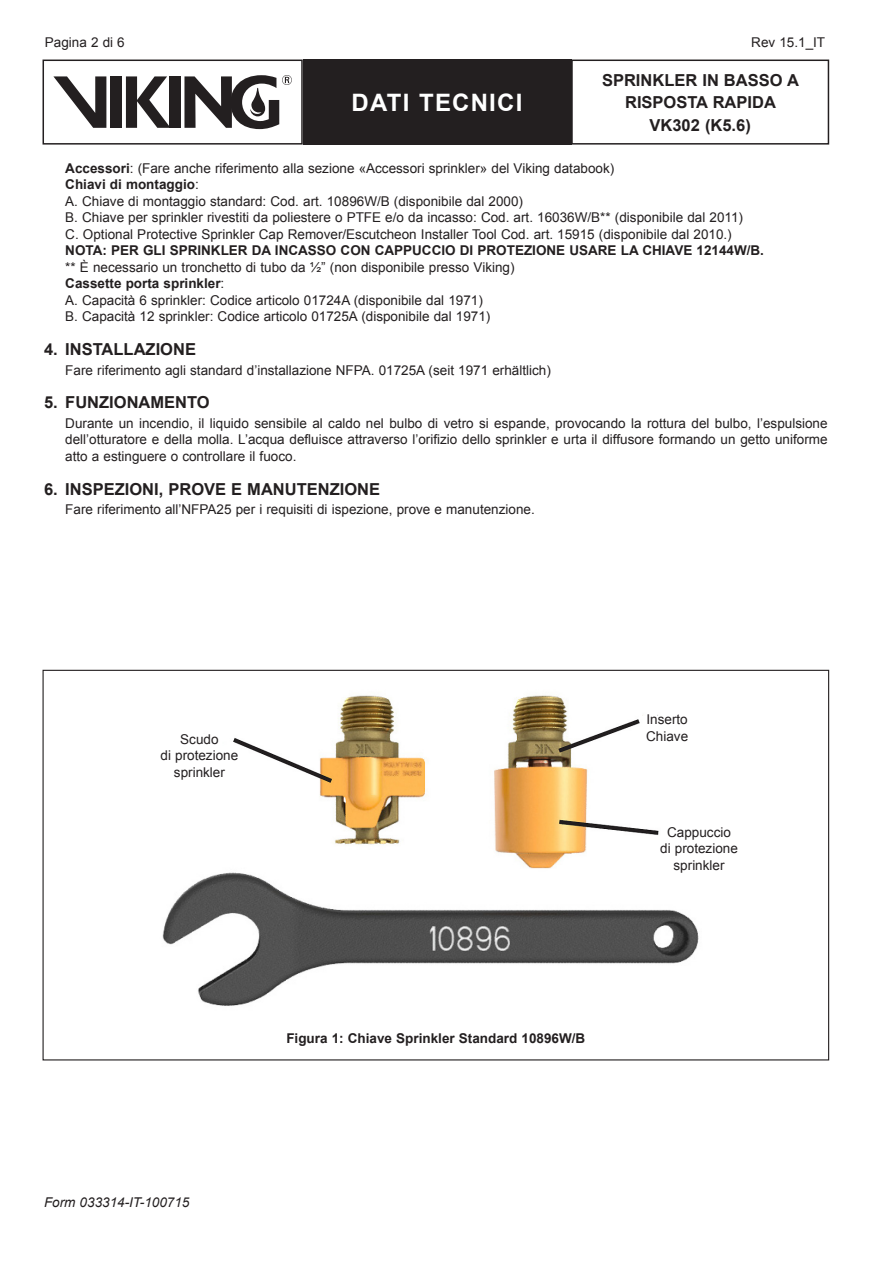
<style>
.page{position:relative;width:893px;height:1263px;background:#fff}
.page>*{position:absolute;margin:0;border:0;box-sizing:border-box;transform-origin:0 0}
.t1{font:700 24px "Arial";letter-spacing:.05em;color:#fff}
.heading_1{font:700 16.5px/22.5px "Arial";color:#231f20;text-align:center}
.body{font:13.5px/16.5px "Arial";color:#231f20;text-align:justify}
.body-2{font:700 13.5px "Arial";color:#231f20}
.t2{font:italic 13.5px "Arial";color:#231f20}
.s1{font-weight:700}
.s2{font-weight:400}
</style>
<div class="page">
<div style="left:571px;top:60px;width:258px;height:85px;border:2px solid #231f20"></div>
<div style="left:303px;top:60px;width:268px;height:85px;background:#231f20"></div>
<div style="left:169px;top:76px;width:11px;height:52px;background:#231f20"></div>
<div style="left:111px;top:76px;width:11px;height:52px;background:#231f20"></div>
<svg style="left:126px;top:76px;width:43px;height:52px"></svg>
<svg style="left:53px;top:76px;width:53px;height:52px"></svg>
<svg style="left:184px;top:75px;width:108px;height:54px"></svg>
<div style="left:43px;top:60px;width:260px;height:85px;border:2px solid #231f20"></div>
<img style="left:162px;top:695px;width:537px;height:311px">
<p class="body" style="left:45px;top:34px;width:81px">Pagina 2 di 6</p>
<p class="body" style="left:751px;top:34px;width:75px">Rev 15.1_IT</p>
<h1 class="t1" style="left:352px;top:86px;width:172px">DATI TECNICI</h1>
<p class="heading_1" style="left:602px;top:69px;width:198px">SPRINKLER IN BASSO A<br>RISPOSTA RAPIDA<br>VK302 (K5.6)</p>
<p class="body" style="left:65px;top:160px;width:550px"><span class="s1">Accessori</span>: (Fare anche riferimento alla sezione «Accessori sprinkler» del Viking databook)</p>
<p class="body-2" style="left:65px;top:176px;width:135px">Chiavi di montaggio<span class="s2">:</span></p>
<p class="body" style="left:65px;top:193px;width:459px">A. Chiave di montaggio standard: Cod. art. 10896W/B (disponibile dal 2000)</p>
<p class="body" style="left:65px;top:210px;width:679px">B. Chiave per sprinkler rivestiti da poliestere o PTFE e/o da incasso: Cod. art. 16036W/B** (disponibile dal 2011)</p>
<p class="body" style="left:65px;top:226px;width:668px">C. Optional Protective Sprinkler Cap Remover/Escutcheon Installer Tool Cod. art. 15915 (disponibile dal 2010.)</p>
<p class="body-2" style="left:65px;top:242px;width:700px">NOTA: PER GLI SPRINKLER DA INCASSO CON CAPPUCCIO DI PROTEZIONE USARE LA CHIAVE 12144W/B.</p>
<p class="body" style="left:65px;top:259px;width:451px">** È necessario un tronchetto di tubo da ½” (non disponibile presso Viking)</p>
<p class="body-2" style="left:65px;top:275px;width:161px">Cassette porta sprinkler<span class="s2">:</span></p>
<p class="body" style="left:65px;top:292px;width:419px">A. Capacità 6 sprinkler: Codice articolo 01724A (disponibile dal 1971)</p>
<p class="body" style="left:65px;top:309px;width:427px">B. Capacità 12 sprinkler: Codice articolo 01725A (disponibile dal 1971)</p>
<p class="heading_1" style="left:44px;top:339px;width:154px">4. INSTALLAZIONE</p>
<p class="body" style="left:65px;top:362px;width:487px">Fare riferimento agli standard d’installazione NFPA. 01725A (seit 1971 erhältlich)</p>
<p class="heading_1" style="left:44px;top:392px;width:167px">5. FUNZIONAMENTO</p>
<p class="body" style="left:65px;top:415px;width:764px">Durante un incendio, il liquido sensibile al caldo nel bulbo di vetro si espande, provocando la rottura del bulbo, l’espulsione dell’otturatore e della molla. L’acqua defluisce attraverso l’orifizio dello sprinkler e urta il diffusore formando un getto uniforme atto a estinguere o controllare il fuoco.</p>
<p class="heading_1" style="left:44px;top:478px;width:338px">6. INSPEZIONI, PROVE E MANUTENZIONE</p>
<p class="body" style="left:65px;top:501px;width:471px">Fare riferimento all’NFPA25 per i requisiti di ispezione, prove e manutenzione.</p>
<p class="body" style="left:180px;top:731px;width:40px">Scudo</p>
<p class="body" style="left:161px;top:748px;width:79px">di protezione</p>
<p class="body" style="left:174px;top:764px;width:53px">sprinkler</p>
<p class="body" style="left:646px;top:711px;width:44px">Inserto<br>Chiave</p>
<p class="body" style="left:667px;top:824px;width:65px">Cappuccio</p>
<p class="body" style="left:660px;top:840px;width:79px">di protezione</p>
<p class="body" style="left:674px;top:857px;width:53px">sprinkler</p>
<p class="t2" style="left:44px;top:1194px;width:147px">Form 033314-IT-100715</p>
<p class="body-2" style="left:286px;top:1029px;width:300px">Figura 1: Chiave Sprinkler Standard 10896W/B</p>
</div>
